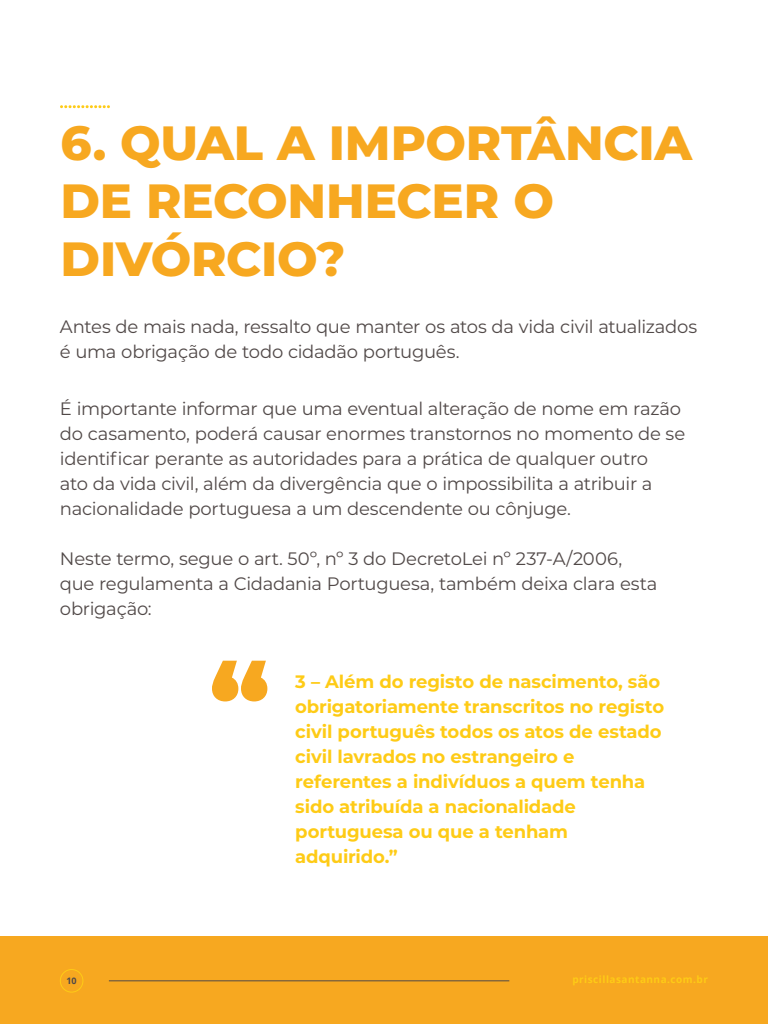
<style>
.page{position:relative;width:768px;height:1024px;background:#fff}
.page>*{position:absolute;margin:0;border:0;box-sizing:border-box;transform-origin:0 0}
.t1{font:900 100px "Montserrat";color:#f7a820}
.t2{font:800 48px/57.6px "Montserrat";letter-spacing:-.005em;color:#f7a820}
.t3{font:18px/25px "Montserrat";letter-spacing:-.015em;color:#514948}
.t4{font:700 18px/25px "Montserrat";letter-spacing:-.01em;color:#fecb16}
.t5{font:700 10px "Open Sans";letter-spacing:.05em;color:#fecb16}
.t6{font:700 9px "Open Sans";color:#514948}
</style>
<div class="page">
<div style="left:0;top:936px;width:768px;height:88px;background:#f7a820"></div>
<svg style="left:62px;top:105px;width:47px;height:3px"></svg>
<hr style="left:109px;top:981px;width:400px;height:1px;background:#514948">
<div style="left:60px;top:969px;width:23px;height:24px;border:1px solid #fecb16;border-radius:50%"></div>
<h2 class="t2" style="left:61px;top:112px;width:633px">6. QUAL A IMPORTÂNCIA<br>DE RECONHECER O<br>DIVÓRCIO?</h2>
<p class="t3" style="left:60px;top:314px;width:639px">Antes de mais nada, ressalto que manter os atos da vida civil atualizados é uma obrigação de todo cidadão português.</p>
<p class="t3" style="left:60px;top:396px;width:627px">É importante informar que uma eventual alteração de nome em razão do casamento, poderá causar enormes transtornos no momento de se identificar perante as autoridades para a prática de qualquer outro<br>ato da vida civil, além da divergência que o impossibilita a atribuir a nacionalidade portuguesa a um descendente ou cônjuge.</p>
<p class="t3" style="left:60px;top:545px;width:599px">Neste termo, segue o art. 50º, nº 3 do DecretoLei nº 237-A/2006, que regulamenta a Cidadania Portuguesa, também deixa clara esta obrigação:</p>
<h1 class="t1" style="left:210px;top:624px;width:61px">“</h1>
<p class="t4" style="left:295px;top:668px;width:370px">3 – Além do registo de nascimento, são obrigatoriamente transcritos no registo civil português todos os atos de estado civil lavrados no estrangeiro e referentes a indivíduos a quem tenha sido atribuída a nacionalidade portuguesa ou que a tenham adquirido.”</p>
<p class="t6" style="left:66px;top:974px;width:12px">10</p>
<p class="t5" style="left:572px;top:972px;width:137px">priscillasantanna.com.br</p>
</div>
